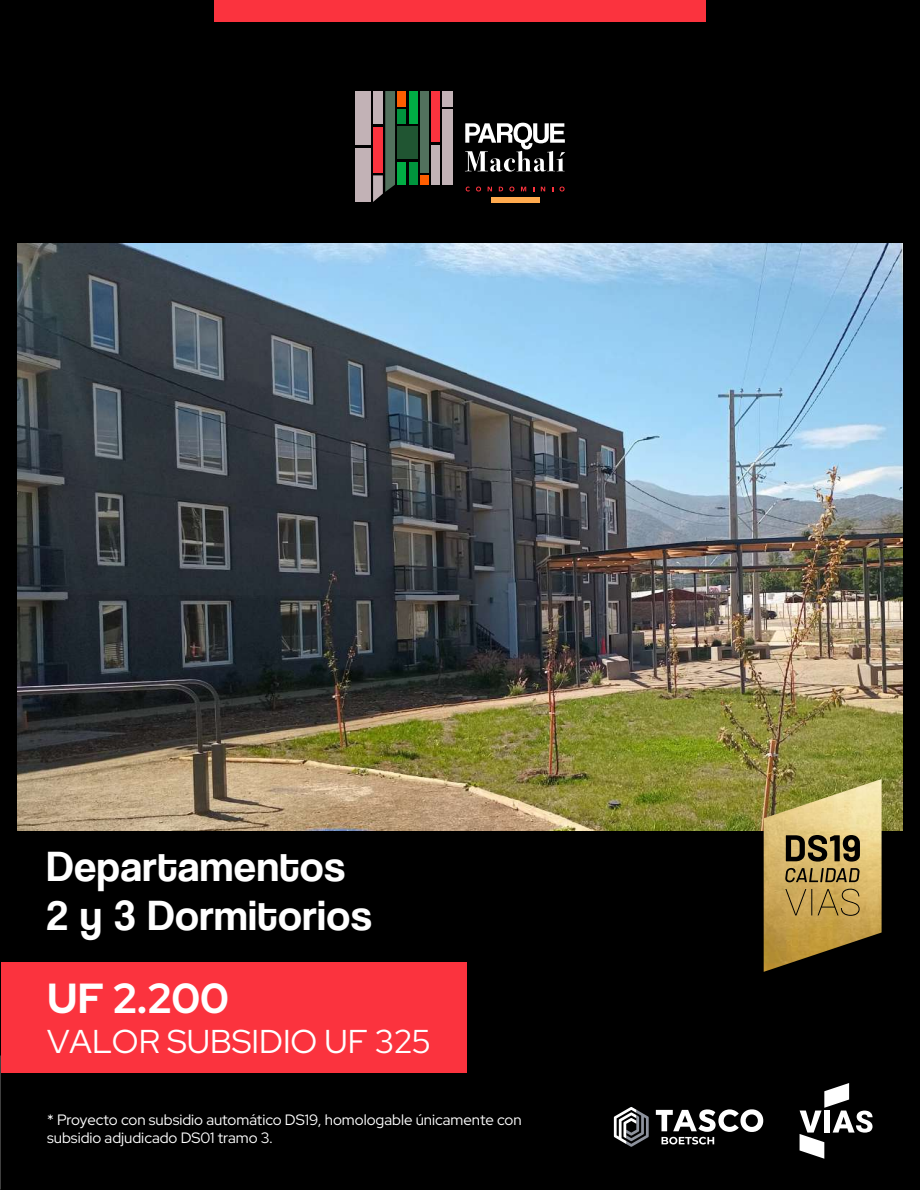
<style>
.page{position:relative;width:920px;height:1190px;background:#000}
.page>*{position:absolute;margin:0;border:0;box-sizing:border-box;transform-origin:0 0}
.t1{font:43.5px/49.1px "Coolvetica Rg";letter-spacing:.025em;color:#fff}
.t2{font:300 42px "Red Hat Display";color:#fff}
.t3{font:300 33px "Red Hat Display";color:#fff}
.t4{font:300 15px/18px "Red Hat Display";color:#fff}
</style>
<div class="page">
<div style="left:214px;top:0;width:492px;height:21px;background:#fb333e"></div>
<img style="left:17px;top:244px;width:885px;height:586px">
<div style="left:2px;top:962px;width:464px;height:111px;background:#fb333e"></div>
<img style="left:763px;top:779px;width:118px;height:192px">
<div style="left:490px;top:198px;width:49px;height:5px;background:#ffaa4e"></div>
<svg style="left:465px;top:186px;width:5px;height:5px"></svg>
<svg style="left:476px;top:186px;width:5px;height:5px"></svg>
<svg style="left:487px;top:187px;width:5px;height:4px"></svg>
<svg style="left:499px;top:187px;width:4px;height:4px"></svg>
<svg style="left:509px;top:186px;width:5px;height:5px"></svg>
<svg style="left:521px;top:187px;width:5px;height:4px"></svg>
<svg style="left:541px;top:187px;width:4px;height:4px"></svg>
<svg style="left:559px;top:186px;width:5px;height:5px"></svg>
<svg style="left:465px;top:123px;width:100px;height:49px"></svg>
<div style="left:431px;top:91px;width:9px;height:51px;background:#fb333e"></div>
<div style="left:420px;top:175px;width:9px;height:10px;background:#ff5e00"></div>
<div style="left:397px;top:91px;width:9px;height:15px;background:#ff5e00"></div>
<div style="left:355px;top:91px;width:15px;height:54px;background:#c2b2b6"></div>
<div style="left:442px;top:91px;width:11px;height:15px;background:#c2b2b6"></div>
<div style="left:442px;top:109px;width:11px;height:76px;background:#c2b2b6"></div>
<div style="left:355px;top:148px;width:15px;height:54px;background:#c2b2b6"></div>
<div style="left:431px;top:145px;width:9px;height:40px;background:#c2b2b6"></div>
<div style="left:420px;top:91px;width:9px;height:81px;background:#52715d"></div>
<div style="left:397px;top:109px;width:9px;height:15px;background:#00943d"></div>
<div style="left:397px;top:162px;width:9px;height:23px;background:#00ad44"></div>
<div style="left:408px;top:91px;width:9px;height:33px;background:#00ad44"></div>
<div style="left:408px;top:162px;width:9px;height:23px;background:#00943d"></div>
<svg style="left:373px;top:91px;width:22px;height:111px"></svg>
<div style="left:397px;top:127px;width:20px;height:32px;background:#205532"></div>
<svg style="left:799px;top:1083px;width:73px;height:75px"></svg>
<svg style="left:614px;top:1107px;width:34px;height:39px"></svg>
<svg style="left:655px;top:1109px;width:108px;height:35px"></svg>
<svg style="left:0;top:1055px;width:1px;height:135px"></svg>
<h1 class="t1" style="left:47px;top:842px;width:326px">Departamentos<br>2 y 3 Dormitorios</h1>
<h2 class="t2" style="left:47px;top:970px;width:183px">UF 2.200</h2>
<h3 class="t3" style="left:47px;top:1019px;width:385px">VALOR SUBSIDIO UF 325</h3>
<p class="t4" style="left:47px;top:1109px;width:476px">* Proyecto con subsidio automático DS19, homologable únicamente con subsidio adjudicado DS01 tramo 3.</p>
</div>
